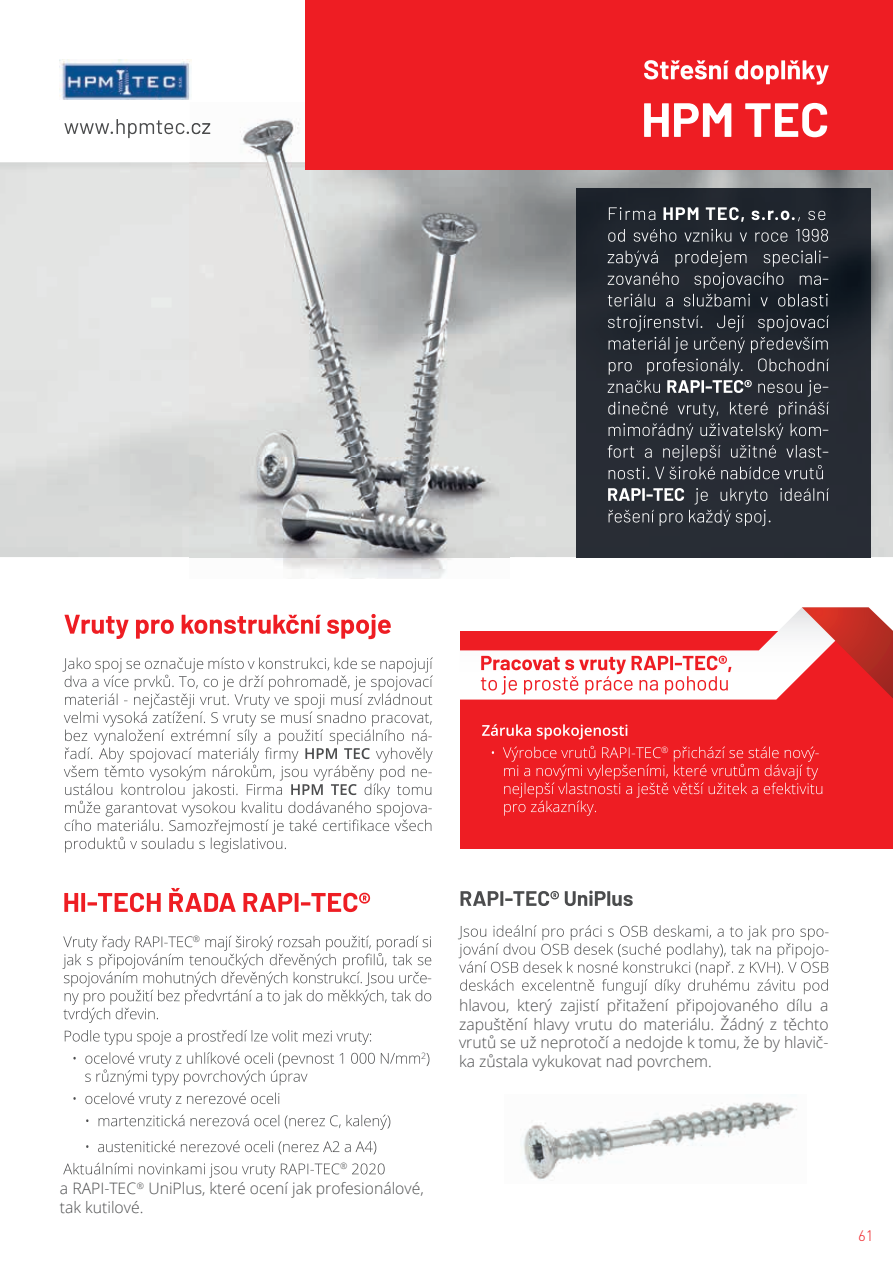
<style>
.page{position:relative;width:893px;height:1263px;background:#fff}
.page>*{position:absolute;margin:0;border:0;box-sizing:border-box;transform-origin:0 0}
.t1{font:300 18px/21.6px "Barlow";color:#fff}
.t2{font:300 15.75px/18.9px "Open Sans";color:#4b4c4d;text-align:justify}
.t3{font:300 15px/18px "Open Sans";color:#4b4c4d}
.t4{font:300 15px "DIN Pro";color:#ee1d23}
.t5{font:300 15px "Open Sans";color:#fff}
.t6{font:300 8.7px "Open Sans";color:#4b4c4d}
.t7{font:300 8.7px "Open Sans";color:#fff}
</style>
<div class="page">
<svg style="left:64px;top:119px;width:125px;height:19px"></svg>
<img style="left:59px;top:60px;width:132px;height:40px">
<svg style="left:65px;top:614px;width:326px;height:25px"></svg>
<svg style="left:62px;top:657px;width:371px;height:195px"></svg>
<svg style="left:63px;top:936px;width:368px;height:87px"></svg>
<svg style="left:65px;top:1030px;width:306px;height:15px"></svg>
<svg style="left:426px;top:1053px;width:3px;height:13px"></svg>
<svg style="left:85px;top:1052px;width:335px;height:33px"></svg>
<svg style="left:85px;top:1092px;width:194px;height:15px"></svg>
<svg style="left:99px;top:1115px;width:291px;height:15px"></svg>
<svg style="left:98px;top:1140px;width:278px;height:14px"></svg>
<svg style="left:63px;top:1163px;width:277px;height:15px"></svg>
<svg style="left:352px;top:1163px;width:33px;height:11px"></svg>
<svg style="left:64px;top:888px;width:306px;height:24px"></svg>
<svg style="left:460px;top:890px;width:173px;height:16px"></svg>
<svg style="left:458px;top:925px;width:370px;height:69px"></svg>
<img style="left:0;top:162px;width:893px;height:395px">
<img style="left:577px;top:188px;width:294px;height:369px">
<svg style="left:609px;top:207px;width:46px;height:13px"></svg>
<svg style="left:663px;top:207px;width:162px;height:15px;background:#575c62"></svg>
<svg style="left:608px;top:229px;width:220px;height:13px;background:#454a51"></svg>
<svg style="left:608px;top:250px;width:220px;height:57px;background:#393e45"></svg>
<svg style="left:608px;top:315px;width:221px;height:164px;background:#3e4249"></svg>
<svg style="left:608px;top:488px;width:221px;height:38px;background:#44484f"></svg>
<img style="left:190px;top:118px;width:319px;height:460px">
<img style="left:192px;top:123px;width:18px;height:11px">
<div style="left:305px;top:0;width:588px;height:170px;background:#ee1d23"></div>
<svg style="left:644px;top:60px;width:185px;height:25px"></svg>
<svg style="left:644px;top:103px;width:183px;height:34px"></svg>
<div style="left:460px;top:631px;width:433px;height:217px;background:#ee1d23"></div>
<svg style="left:482px;top:724px;width:145px;height:15px"></svg>
<svg style="left:503px;top:746px;width:319px;height:70px"></svg>
<img style="left:521px;top:1102px;width:276px;height:78px">
<svg style="left:460px;top:607px;width:433px;height:92px"></svg>
<p class="t1" style="left:822px;top:245px;width:9px">- -</p>
<p class="t1" style="left:822px;top:374px;width:9px">-</p>
<p class="t1" style="left:822px;top:417px;width:9px">- -</p>
<p class="t3" style="left:428px;top:726px;width:6px">-</p>
<p class="t3" style="left:428px;top:762px;width:6px">-</p>
<p class="t3" style="left:428px;top:798px;width:6px">-</p>
<p class="t7" style="left:661px;top:744px;width:9px">®</p>
<p class="t5" style="left:815px;top:742px;width:6px">-</p>
<p class="t6" style="left:193px;top:933px;width:9px">®</p>
<p class="t3" style="left:427px;top:968px;width:6px">-</p>
<p class="t6" style="left:421px;top:1049px;width:6px">2</p>
<p class="t3" style="left:824px;top:922px;width:6px">- -</p>
<p class="t2" style="left:459px;top:995px;width:371px">hlavou, který zajistí přitažení připojovaného dílu a zapuštění hlavy vrutu do materiálu. Žádný z těchto vrutů se už neprotočí a nedojde k tomu, že by hlavič&shy;ka zůstala vykukovat nad povrchem.</p>
<p class="t6" style="left:340px;top:1160px;width:9px">®</p>
<p class="t2" style="left:60px;top:1179px;width:365px">a RAPI-TEC UniPlus, které ocení jak profesionálové, tak kutilové.</p>
<p class="t6" style="left:137px;top:1179px;width:9px">®</p>
<p class="t4" style="left:858px;top:1224px;width:17px">61</p>
</div>
